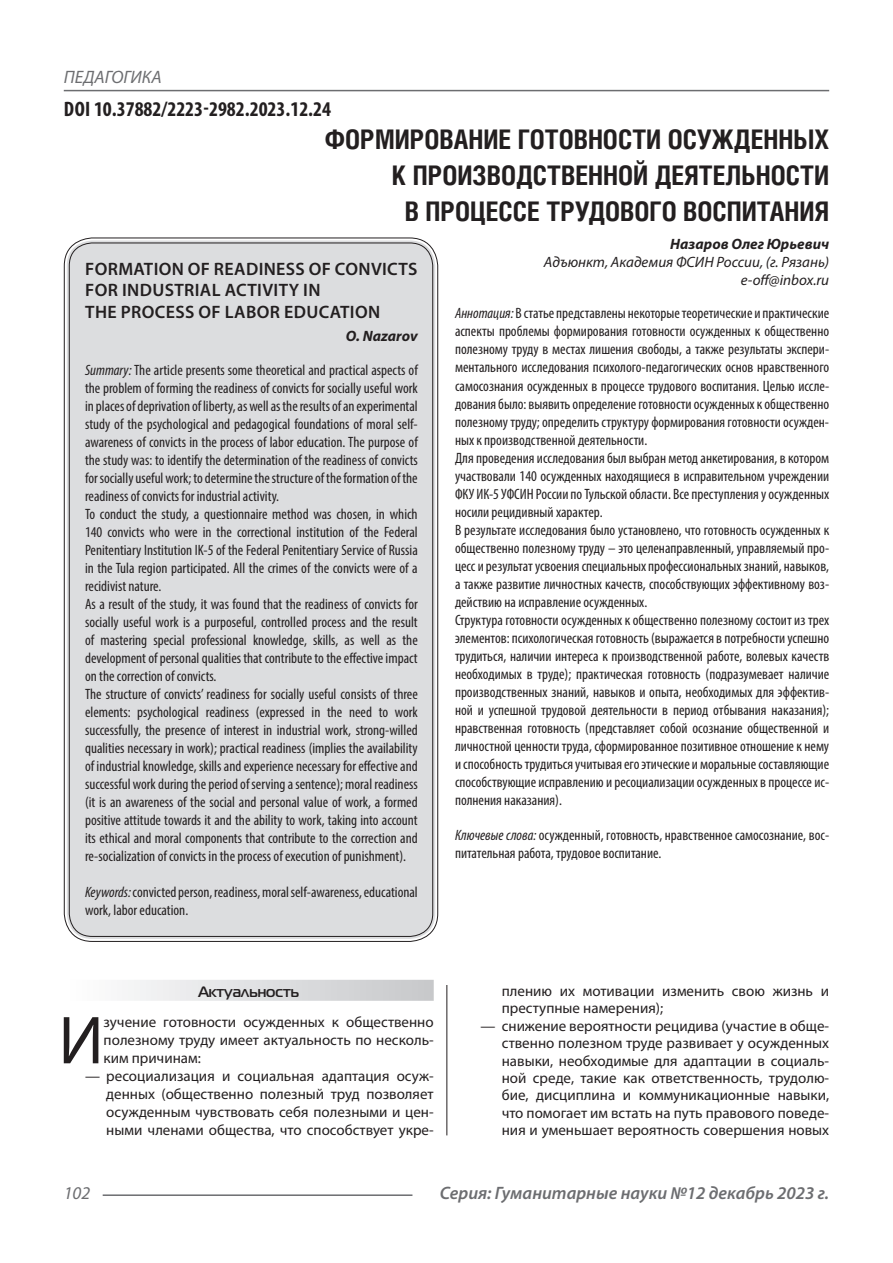
<style>
.page{position:relative;width:893px;height:1263px;background:#fff}
.page>*{position:absolute;margin:0;border:0;box-sizing:border-box;transform-origin:0 0}
.Статья_текст_первый{font:68.4px "Myriad Pro";color:#231f20}
.Статья_название{font:700 27px "Helios Cond C";color:#231f20}
.ДОИ{font:700 condensed 21px "Myriad Pro";color:#231f20}
.Статья_название_англ{font:600 18px/21.6px "Myriad Pro";letter-spacing:.02em;color:#231f20}
.t1{font:italic 600 18px "Myriad Pro";color:#6c6d70}
.t2{font:italic 18px "Myriad Pro";color:#6c6d70}
.Статья_аннотация_анг{font:condensed 15px/18px "Myriad Pro";color:#231f20;text-align:justify}
.Статья_аннотация_тек{font:condensed 15px/18px "Myriad Pro";color:#231f20;text-align:justify}
.Статья_текст_первый-2{font:15px/17.4px "Myriad Pro";color:#231f20;text-align:justify}
.Статья_автор_инфо{font:italic 15px "Myriad Pro";color:#231f20}
.Статья_автор_фио_рус{font:italic 700 15px "Myriad Pro";color:#231f20}
.Статья_подзаголовок{font:700 15px "Magistral C";color:#231f20}
.Статья_автор_англ{font:italic 700 15px "Myriad Pro";color:#231f20}
.s1{font-style:italic}
</style>
<div class="page">
<hr style="left:446px;top:128px;width:1px;height:1007px;background:#231f20">
<hr style="left:103px;top:1194px;width:309px;height:2px;background:#6c6d70">
<hr style="left:64px;top:90px;width:765px;height:1px;background:#6c6d70">
<div style="left:440px;top:125px;width:12px;height:859px;background:#fff"></div>
<div style="left:67px;top:240px;width:368px;height:699px;background:#dcdddf;border-radius:26px"></div>
<div style="left:64px;top:980px;width:370px;height:21px;background:linear-gradient(to right,#fefeff,#c6c8ca)"></div>
<p class="t2" style="left:64px;top:66px;width:100px">ПЕДАГОГИКА</p>
<p class="ДОИ" style="left:64px;top:96px;width:269px">DOI 10.37882/2223-2982.2023.12.24</p>
<p class="Статья_название" style="left:325px;top:124px;width:506px">ФОРМИРОВАНИЕ ГОТОВНОСТИ ОСУЖДЕННЫХ</p>
<p class="Статья_название" style="left:392px;top:160px;width:439px">К ПРОИЗВОДСТВЕННОЙ ДЕЯТЕЛЬНОСТИ</p>
<p class="Статья_название" style="left:405px;top:196px;width:426px">В ПРОЦЕССЕ ТРУДОВОГО ВОСПИТАНИЯ</p>
<p class="Статья_автор_фио_рус" style="left:670px;top:235px;width:160px">Назаров Олег Юрьевич</p>
<p class="Статья_автор_инфо" style="left:544px;top:253px;width:287px">Адъюнкт, Академия ФСИН России, (г. Рязань)</p>
<p class="Статья_автор_инфо" style="left:741px;top:271px;width:90px">e-off@inbox.ru</p>
<p class="Статья_аннотация_тек" style="left:455px;top:304px;width:376px"><span class="s1">Аннотация:</span> В статье представлены некоторые теоретические и практические аспекты проблемы формирования готовности осужденных к общественно полезному труду в местах лишения свободы, а также результаты экспери&shy;ментального исследования психолого-педагогических основ нравственного самосознания осужденных в процессе трудового воспитания. Целью иссле&shy;дования было: выявить определение готовности осужденных к общественно полезному труду; определить структуру формирования готовности осужден&shy;ных к производственной деятельности.</p>
<p class="Статья_аннотация_тек" style="left:455px;top:448px;width:376px">Для проведения исследования был выбран метод анкетирования, в котором участвовали 140 осужденных находящиеся в исправительном учреждении ФКУ ИК-5 УФСИН России по Тульской области. Все преступления у осужденных носили рецидивный характер.</p>
<p class="Статья_аннотация_тек" style="left:455px;top:520px;width:376px">В результате исследования было установлено, что готовность осужденных к общественно полезному труду – это целенаправленный, управляемый про&shy;цесс и результат усвоения специальных профессиональных знаний, навыков, а также развитие личностных качеств, способствующих эффективному воз&shy;действию на исправление осужденных.</p>
<p class="Статья_аннотация_тек" style="left:455px;top:610px;width:376px">Структура готовности осужденных к общественно полезному состоит из трех элементов: психологическая готовность (выражается в потребности успешно трудиться, наличии интереса к производственной работе, волевых качеств необходимых в труде); практическая готовность (подразумевает наличие производственных знаний, навыков и опыта, необходимых для эффектив&shy;ной и успешной трудовой деятельности в период отбывания наказания); нравственная готовность (представляет собой осознание общественной и личностной ценности труда, сформированное позитивное отношение к нему и способность трудиться учитывая его этические и моральные составляющие способствующие исправлению и ресоциализации осужденных в процессе ис&shy;полнения наказания).</p>
<p class="Статья_аннотация_тек" style="left:455px;top:826px;width:376px"><span class="s1">Ключевые слова:</span> осужденный, готовность, нравственное самосознание, вос&shy;питательная работа, трудовое воспитание.</p>
<p class="Статья_название_англ" style="left:85px;top:257px;width:334px">FORMATION OF READINESS OF CONVICTS<br>FOR INDUSTRIAL ACTIVITY IN</p>
<p class="Статья_название_англ" style="left:85px;top:301px;width:297px">THE PROCESS OF LABOR EDUCATION</p>
<p class="Статья_автор_англ" style="left:346px;top:326px;width:73px">O. Nazarov</p>
<p class="Статья_аннотация_анг" style="left:85px;top:361px;width:334px"><span class="s1">Summary:</span> The article presents some theoretical and practical aspects of the problem of forming the readiness of convicts for socially useful work in places of deprivation of liberty, as well as the results of an experimental study of the psychological and pedagogical foundations of moral self&shy;awareness of convicts in the process of labor education. The purpose of the study was: to identify the determination of the readiness of convicts for socially useful work; to determine the structure of the formation of the readiness of convicts for industrial activity.</p>
<p class="Статья_аннотация_анг" style="left:85px;top:505px;width:334px">To conduct the study, a questionnaire method was chosen, in which 140 convicts who were in the correctional institution of the Federal Penitentiary Institution IK-5 of the Federal Penitentiary Service of Russia in the Tula region participated. All the crimes of the convicts were of a recidivist nature.</p>
<p class="Статья_аннотация_анг" style="left:85px;top:595px;width:334px">As a result of the study, it was found that the readiness of convicts for socially useful work is a purposeful, controlled process and the result of mastering special professional knowledge, skills, as well as the development of personal qualities that contribute to the effective impact on the correction of convicts.</p>
<p class="Статья_аннотация_анг" style="left:85px;top:685px;width:334px">The structure of convicts’ readiness for socially useful consists of three elements: psychological readiness (expressed in the need to work successfully, the presence of interest in industrial work, strong-willed qualities necessary in work); practical readiness (implies the availability of industrial knowledge, skills and experience necessary for effective and successful work during the period of serving a sentence); moral readiness (it is an awareness of the social and personal value of work, a formed positive attitude towards it and the ability to work, taking into account its ethical and moral components that contribute to the correction and re-socialization of convicts in the process of execution of punishment).</p>
<p class="Статья_аннотация_анг" style="left:85px;top:883px;width:334px"><span class="s1">Keywords:</span> convicted person, readiness, moral self-awareness, educational work, labor education.</p>
<p class="Статья_подзаголовок" style="left:198px;top:982px;width:102px">Актуальность</p>
<p class="Статья_текст_первый" style="left:59px;top:998px;width:47px">И</p>
<p class="Статья_текст_первый-2" style="left:104px;top:1013px;width:332px;line-height:18px">зучение готовности осужденных к общественно полезному труду имеет актуальность по несколь&shy;ким причинам:</p>
<p class="Статья_текст_первый-2" style="left:106px;top:1067px;width:329px;line-height:18px;text-indent:-21px">— ресоциализация и социальная адаптация осуж&shy;денных (общественно полезный труд позволяет осужденным чувствовать себя полезными и цен&shy;ными членами общества, что способствует укре-</p>
<p class="Статья_текст_первый-2" style="left:502px;top:982px;width:329px">плению их мотивации изменить свою жизнь и преступные намерения);</p>
<p class="Статья_текст_первый-2" style="left:502px;top:1017px;width:329px;text-indent:-21px">— снижение вероятности рецидива (участие в обще&shy;ственно полезном труде развивает у осужденных навыки, необходимые для адаптации в социаль&shy;ной среде, такие как ответственность, трудолю&shy;бие, дисциплина и коммуникационные навыки, что помогает им встать на путь правового поведе&shy;ния и уменьшает вероятность совершения новых</p>
<p class="t2" style="left:64px;top:1182px;width:28px">102</p>
<p class="t1" style="left:440px;top:1182px;width:391px">Серия: Гуманитарные науки №12 декабрь 2023 г.</p>
</div>
